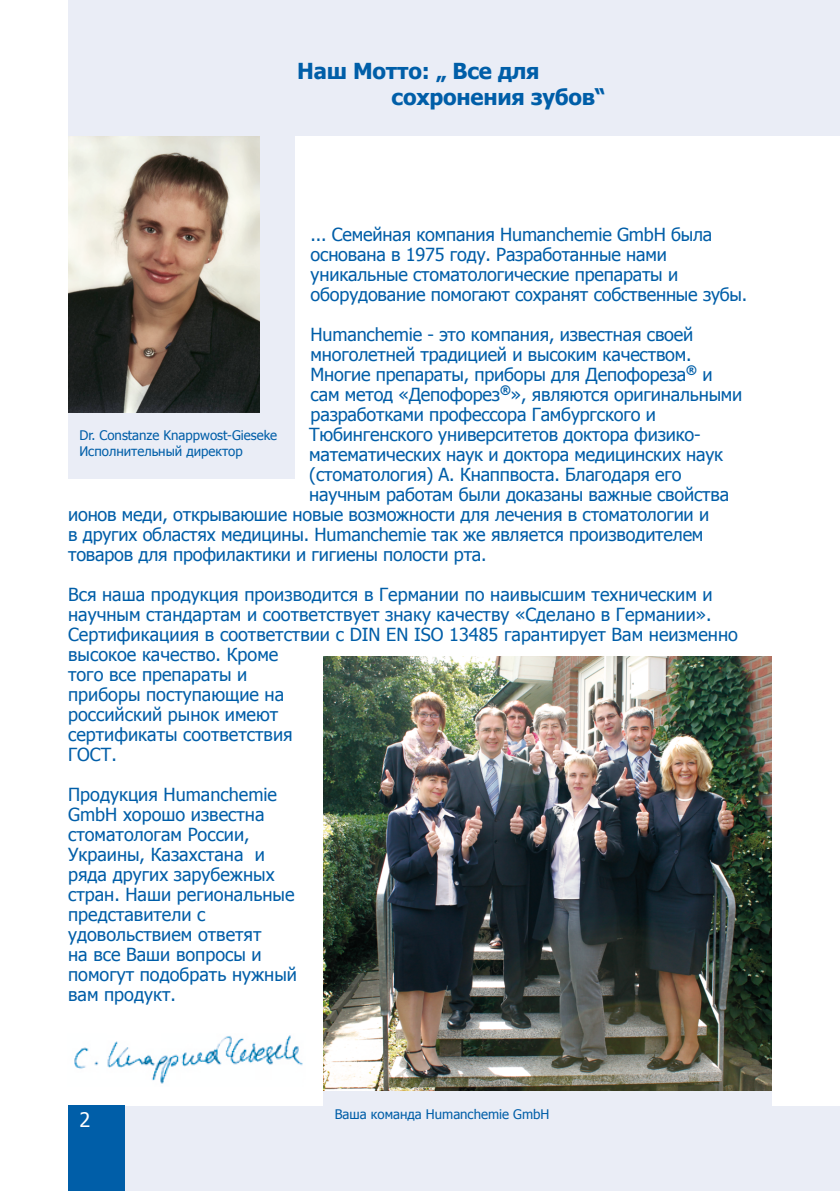
<style>
.page{position:relative;width:840px;height:1191px;background:#fff}
.page>*{position:absolute;margin:0;border:0;box-sizing:border-box;transform-origin:0 0}
.t1{font:700 22px/26px "Tahoma";letter-spacing:-.01em;color:#005ea8}
.t2{font:20px "Tahoma";color:#fff}
.t3{font:18px/20px "Tahoma";letter-spacing:-.01em;color:#005ea8}
.t4{font:13.2px/16px "Tahoma";color:#005ea8}
</style>
<div class="page">
<div style="left:68px;top:0;width:771px;height:1191px;background:#eaedf6"></div>
<div style="left:295px;top:136px;width:544px;height:353px;background:#fff"></div>
<div style="left:0;top:479px;width:839px;height:627px;background:#fff"></div>
<img style="left:323px;top:656px;width:448px;height:435px">
<img style="left:68px;top:137px;width:191px;height:275px">
<div style="left:68px;top:1106px;width:57px;height:85px;background:#005ea8"></div>
<img style="left:74px;top:1035px;width:229px;height:49px">
<div style="left:323px;top:1091px;width:448px;height:100px;background:#eaedf6"></div>
<p class="t1" style="left:391px;top:57px;width:215px;text-indent:-94px">Наш Мотто: „ Все для сохронения зубов“</p>
<p class="t3" style="left:310px;top:223px;width:438px">... Семейная компания Humanchemie GmbH была основана в 1975 году. Разработанные нами уникальные стоматологические препараты и оборудование помогают сохранят собственные зубы.</p>
<p class="t3" style="left:310px;top:323px;width:384px">Humanchemie - это компания, известная своей</p>
<p class="t3" style="left:310px;top:343px;width:382px">многолетней традициeй и высоким качеством.</p>
<p class="t3" style="left:310px;top:363px;width:403px">Многие препараты, приборы для Депофореза<sup>®</sup> и</p>
<p class="t3" style="left:310px;top:383px;width:433px">сам метод «Депофорез<sup>®</sup>», являются оригинальными</p>
<p class="t3" style="left:310px;top:403px;width:346px">разработками профессора Гамбургского и</p>
<p class="t3" style="left:309px;top:423px;width:392px">Тюбингенского университетов доктора физико-</p>
<p class="t3" style="left:309px;top:443px;width:415px">математических наук и доктора медицинских наук</p>
<p class="t3" style="left:309px;top:463px;width:373px">(стоматология) А. Кнаппвоста. Благодаря его</p>
<p class="t3" style="left:309px;top:483px;width:421px">научным работам были доказаны важные свойства</p>
<p class="t3" style="left:68px;top:503px;width:642px">ионов меди, открываюшие новые возможности для лечения в стоматологии и</p>
<p class="t3" style="left:68px;top:523px;width:636px">в других областях медицины. Humanchemie так же является производителем</p>
<p class="t3" style="left:68px;top:543px;width:420px">товаров для профилактики и гигиены полости рта.</p>
<p class="t3" style="left:68px;top:583px;width:671px">Вся наша продукция производится в Германии по наивысшим техническим и научным стандартам и соответствует знаку качеству «Сделано в Германии».<br>Сертификациия в соответствии с DIN EN ISO 13485 гарантирует Вам неизменно высокое качество. Кроме<br>того все препараты и<br>приборы поступающие на<br>российский рынок имеют<br>сертификаты соответствия<br>ГОСТ.</p>
<p class="t3" style="left:68px;top:783px;width:230px">Продукция Humanchemie<br>GmbH хорошо известна стоматологам России,<br>Украины, Казахстана и ряда других зарубежных стран. Наши региональные представители с удовольствием ответят<br>на все Ваши вопросы и помогут подобрать нужный вам продукт.</p>
<p class="t4" style="left:79px;top:426px;width:199px">Dr. Constanze Knappwost-Gieseke<br>Исполнительный директор</p>
<p class="t2" style="left:79px;top:1106px;width:24px">22</p>
<p class="t4" style="left:334px;top:1105px;width:216px">Ваша команда Humanchemie GmbH</p>
</div>
